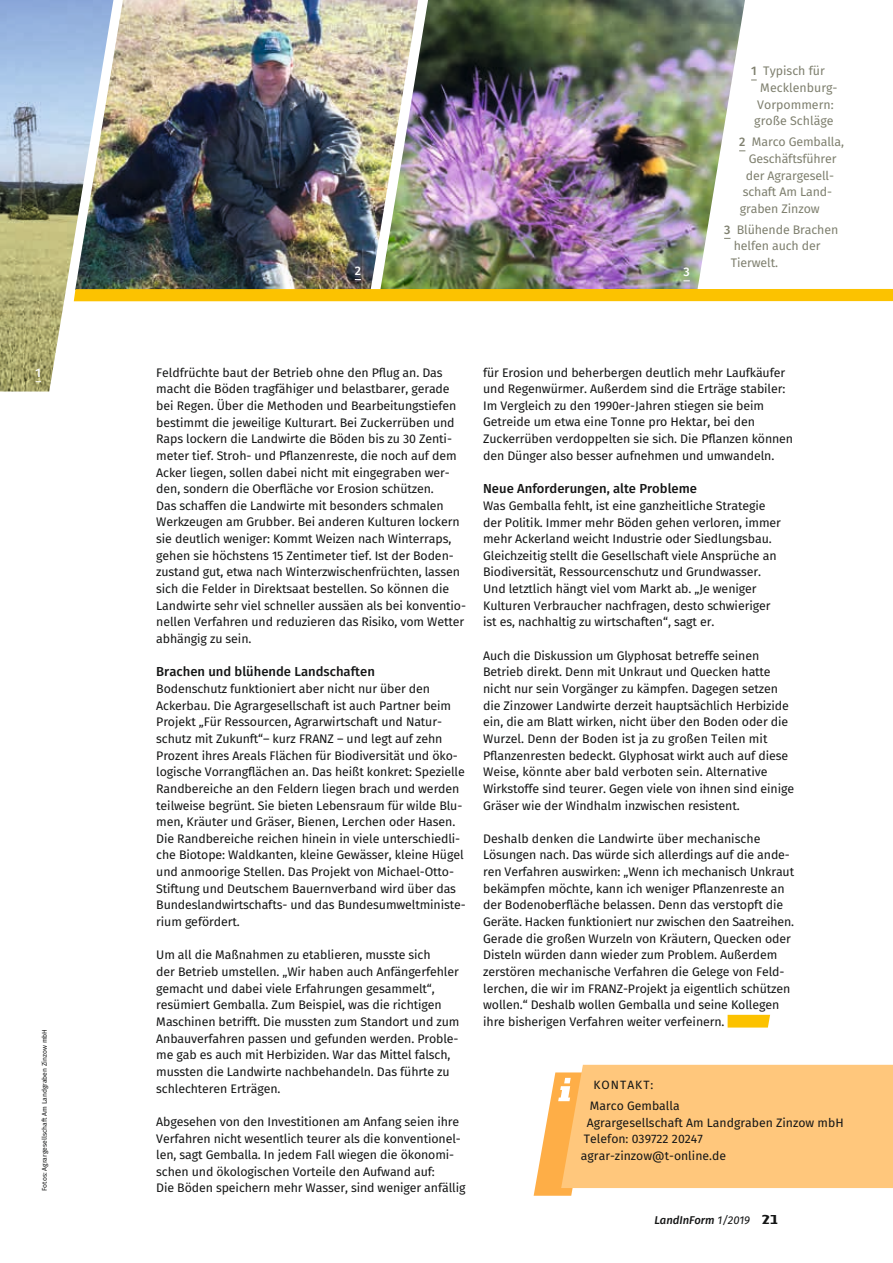
<style>
.page{position:relative;width:893px;height:1263px;background:#fff}
.page>*{position:absolute;margin:0;border:0;box-sizing:border-box;transform-origin:0 0}
.t1{font:500 13.05px "Fira Sans";color:#151616}
.t2{font:12.3px/16.6px "Fira Sans";letter-spacing:-.01em;color:#151616}
.t3{font:12.3px/16.6px "Fira Sans";letter-spacing:-.01em;color:#7f806f}
.t4{font:500 12.3px "Fira Sans";color:#fff}
.t5{font:12.15px "Fira Sans";color:#151616}
.t6{font:12px "Fira Sans";letter-spacing:.085em;color:#151616}
.t7{font:italic 500 11.25px "Fira Sans";color:#151616}
.t8{font:6.75px "Fira Sans";color:#151616}
.s1{font-weight:500}
.s2{font-weight:400}
.s3{font-family:"Authentic Sans Std";font-weight:700;font-style:normal;font-size:13.5px}
</style>
<div class="page">
<img style="left:0;top:0;width:113px;height:391px">
<img style="left:75px;top:0;width:305px;height:289px">
<img style="left:380px;top:0;width:365px;height:289px">
<svg style="left:727px;top:1015px;width:43px;height:12px"></svg>
<div style="left:73px;top:289px;width:820px;height:12px;background:#fcc200"></div>
<svg style="left:534px;top:1065px;width:359px;height:131px;background:#feca84"></svg>
<p class="t4" style="left:36px;top:364px;width:7px">1</p>
<p class="t8" style="left:40px;top:1191px;width:164px;rotate:-90deg">Fotos: Agrargesellschaft Am Landgraben Zinzow mbH</p>
<p class="t4" style="left:355px;top:262px;width:8px">2</p>
<p class="t4" style="left:683px;top:263px;width:8px">3</p>
<p class="t3" style="left:751px;top:64px;width:75px"><span class="s1">1</span> Typisch für</p>
<p class="t3" style="left:760px;top:80px;width:79px">Mecklenburg-</p>
<p class="t3" style="left:757px;top:97px;width:78px">Vorpommern:</p>
<p class="t3" style="left:754px;top:114px;width:81px">große Schläge</p>
<p class="t3" style="left:739px;top:135px;width:106px"><span class="s1">2</span> Marco Gemballa,</p>
<p class="t3" style="left:749px;top:151px;width:89px">Geschäftsführer</p>
<p class="t3" style="left:746px;top:168px;width:90px">der Agrargesell-</p>
<p class="t3" style="left:743px;top:185px;width:91px">schaft Am Land-</p>
<p class="t3" style="left:740px;top:201px;width:81px">graben Zinzow</p>
<p class="t3" style="left:731px;top:222px;width:109px;text-indent:-7px"><span class="s1">3</span> Blühende Brachen helfen auch der<br>Tierwelt.</p>
<p class="t2" style="left:156px;top:365px;width:311px">Feldfrüchte baut der Betrieb ohne den Pflug an. Das macht die Böden tragfähiger und belastbarer, gerade bei Regen. Über die Methoden und Bearbeitungstiefen bestimmt die jeweilige Kulturart. Bei Zuckerrüben und Raps lockern die Landwirte die Böden bis zu 30 Zenti&shy;meter tief. Stroh- und Pflanzenreste, die noch auf dem Acker liegen, sollen dabei nicht mit eingegraben wer&shy;den, sondern die Oberfläche vor Erosion schützen.<br>Das schaffen die Landwirte mit besonders schmalen Werkzeugen am Grubber. Bei anderen Kulturen lockern sie deutlich weniger: Kommt Weizen nach Winterraps, gehen sie höchstens 15 Zentimeter tief. Ist der Boden&shy;zustand gut, etwa nach Winterzwischenfrüchten, lassen sich die Felder in Direktsaat bestellen. So können die Landwirte sehr viel schneller aussäen als bei konventio&shy;nellen Verfahren und reduzieren das Risiko, vom Wetter abhängig zu sein.</p>
<p class="t1" style="left:156px;top:663px;width:220px">Brachen und blühende Landschaften</p>
<p class="t2" style="left:156px;top:681px;width:311px">Bodenschutz funktioniert aber nicht nur über den Ackerbau. Die Agrargesellschaft ist auch Partner beim Projekt „Für Ressourcen, Agrarwirtschaft und Natur&shy;schutz mit Zukunft“– kurz FRANZ – und legt auf zehn Prozent ihres Areals Flächen für Biodiversität und öko&shy;logische Vorrangflächen an. Das heißt konkret: Spezielle Randbereiche an den Feldern liegen brach und werden teilweise begrünt. Sie bieten Lebensraum für wilde Blu&shy;men, Kräuter und Gräser, Bienen, Lerchen oder Hasen.<br>Die Randbereiche reichen hinein in viele unterschiedli&shy;che Biotope: Waldkanten, kleine Gewässer, kleine Hügel und anmoorige Stellen. Das Projekt von Michael-Otto-Stiftung und Deutschem Bauernverband wird über das Bundeslandwirtschafts- und das Bundesumweltministe&shy;rium gefördert.</p>
<p class="t2" style="left:156px;top:948px;width:305px">Um all die Maßnahmen zu etablieren, musste sich<br>der Betrieb umstellen. „Wir haben auch Anfängerfehler gemacht und dabei viele Erfahrungen gesammelt“, resümiert Gemballa. Zum Beispiel, was die richtigen Maschinen betrifft. Die mussten zum Standort und zum Anbauverfahren passen und gefunden werden. Proble&shy;me gab es auch mit Herbiziden. War das Mittel falsch, mussten die Landwirte nachbehandeln. Das führte zu schlechteren Erträgen.</p>
<p class="t2" style="left:156px;top:1114px;width:311px">Abgesehen von den Investitionen am Anfang seien ihre Verfahren nicht wesentlich teurer als die konventionel&shy;len, sagt Gemballa. In jedem Fall wiegen die ökonomi&shy;schen und ökologischen Vorteile den Aufwand auf:<br>Die Böden speichern mehr Wasser, sind weniger anfällig</p>
<p class="t2" style="left:483px;top:365px;width:312px">für Erosion und beherbergen deutlich mehr Laufkäufer und Regenwürmer. Außerdem sind die Erträge stabiler:<br>Im Vergleich zu den 1990er-Jahren stiegen sie beim Getreide um etwa eine Tonne pro Hektar, bei den Zuckerrüben verdoppelten sie sich. Die Pflanzen können den Dünger also besser aufnehmen und umwandeln.</p>
<p class="t1" style="left:483px;top:479px;width:215px">Neue Anforderungen, alte Probleme</p>
<p class="t2" style="left:483px;top:498px;width:299px">Was Gemballa fehlt, ist eine ganzheitliche Strategie der Politik. Immer mehr Böden gehen verloren, immer mehr Ackerland weicht Industrie oder Siedlungsbau.<br>Gleichzeitig stellt die Gesellschaft viele Ansprüche an Biodiversität, Ressourcenschutz und Grundwasser.<br>Und letztlich hängt viel vom Markt ab. „Je weniger Kulturen Verbraucher nachfragen, desto schwieriger ist es, nachhaltig zu wirtschaften“, sagt er.</p>
<p class="t2" style="left:483px;top:648px;width:312px">Auch die Diskussion um Glyphosat betreffe seinen Betrieb direkt. Denn mit Unkraut und Quecken hatte nicht nur sein Vorgänger zu kämpfen. Dagegen setzen die Zinzower Landwirte derzeit hauptsächlich Herbizide ein, die am Blatt wirken, nicht über den Boden oder die Wurzel. Denn der Boden ist ja zu großen Teilen mit Pflanzenresten bedeckt. Glyphosat wirkt auch auf diese Weise, könnte aber bald verboten sein. Alternative Wirkstoffe sind teurer. Gegen viele von ihnen sind einige Gräser wie der Windhalm inzwischen resistent.</p>
<p class="t2" style="left:483px;top:831px;width:312px">Deshalb denken die Landwirte über mechanische Lösungen nach. Das würde sich allerdings auf die ande&shy;ren Verfahren auswirken: „Wenn ich mechanisch Unkraut bekämpfen möchte, kann ich weniger Pflanzenreste an der Bodenoberfläche belassen. Denn das verstopft die Geräte. Hacken funktioniert nur zwischen den Saatreihen.<br>Gerade die großen Wurzeln von Kräutern, Quecken oder Disteln würden dann wieder zum Problem. Außerdem zerstören mechanische Verfahren die Gelege von Feld&shy;lerchen, die wir im FRANZ-Projekt ja eigentlich schützen wollen.“ Deshalb wollen Gemballa und seine Kollegen ihre bisherigen Verfahren weiter verfeinern.</p>
<p class="t6" style="left:593px;top:1077px;width:61px">KONTAKT:</p>
<p class="t5" style="left:590px;top:1097px;width:91px">Marco Gemballa</p>
<p class="t5" style="left:587px;top:1114px;width:258px">Agrargesellschaft Am Landgraben Zinzow mbH</p>
<p class="t5" style="left:584px;top:1131px;width:120px">Telefon: 039722 20247</p>
<p class="t5" style="left:581px;top:1147px;width:147px">agrar-zinzow@t-online.de</p>
<p class="t7" style="left:654px;top:1212px;width:126px">LandInForm <span class="s2">1/2019</span> <span class="s3">21</span></p>
</div>
